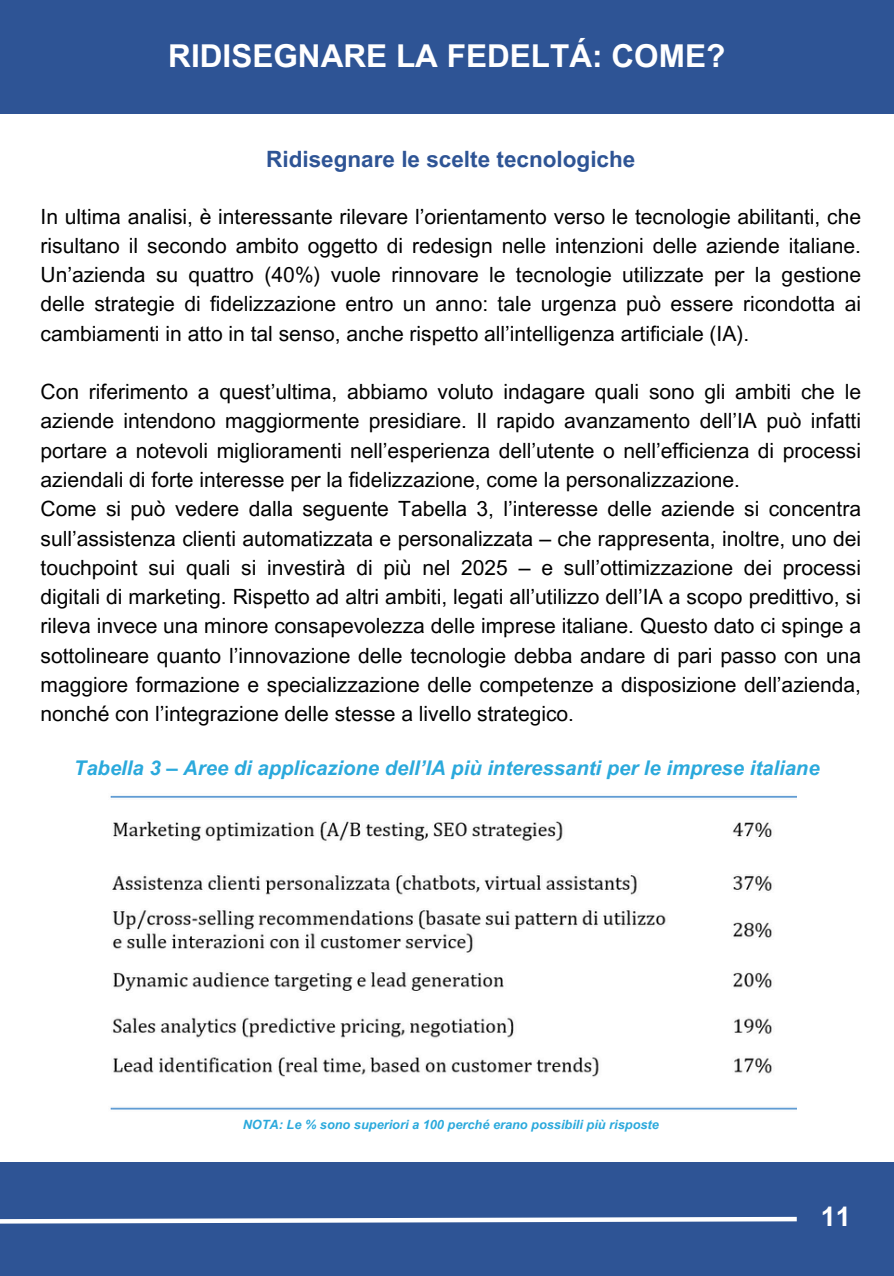
<style>
.page{position:relative;width:894px;height:1276px;background:#fff}
.page>*{position:absolute;margin:0;border:0;box-sizing:border-box;transform-origin:0 0}
.t1{font:700 31.5px "Arial MT Pro";color:#fff}
.t2{font:700 27px "Arial MT Pro";color:#fff}
.t3{font:700 22.5px "Arial MT Pro";color:#2e5495}
.t4{font:21px/29.2px "Arial MT Pro";color:#000;text-align:justify}
.t5{font:italic 700 20.25px "Arial MT Pro";color:#2ba9dc}
.t6{font:italic 700 12.75px "Arial MT Pro";color:#2ba9dc}
</style>
<div class="page">
<div style="left:0;top:1162px;width:893px;height:114px;background:#2e5495"></div>
<svg style="left:0;top:1216px;width:797px;height:8px"></svg>
<div style="left:0;top:0;width:893px;height:113px;background:#2e5495"></div>
<img style="left:110px;top:795px;width:686px;height:315px">
<h2 class="t1" style="left:168px;top:44px;width:558px">RIDISEGNARE LA FEDELTÁ: COME?</h2>
<h4 class="t3" style="left:266px;top:151px;width:370px">Ridisegnare le scelte tecnologiche</h4>
<h3 class="t4" style="left:41px;top:204px;width:821px">In ultima analisi, è interessante rilevare l’orientamento verso le tecnologie abilitanti, che risultano il secondo ambito oggetto di redesign nelle intenzioni delle aziende italiane.<br>Un’azienda su quattro (40%) vuole rinnovare le tecnologie utilizzate per la gestione delle strategie di fidelizzazione entro un anno: tale urgenza può essere ricondotta ai cambiamenti in atto in tal senso, anche rispetto all’intelligenza artificiale (IA).</h3>
<h3 class="t4" style="left:41px;top:380px;width:821px;text-align:left">Con riferimento a quest’ultima, abbiamo voluto indagare quali sono gli ambiti che le aziende intendono maggiormente presidiare. Il rapido avanzamento dell’IA può infatti portare a notevoli miglioramenti nell’esperienza dell’utente o nell’efficienza di processi aziendali di forte interesse per la fidelizzazione, come la personalizzazione.<br>Come si può vedere dalla seguente Tabella 3, l’interesse delle aziende si concentra sull’assistenza clienti automatizzata e personalizzata – che rappresenta, inoltre, uno dei touchpoint sui quali si investirà di più nel 2025 – e sull’ottimizzazione dei processi digitali di marketing. Rispetto ad altri ambiti, legati all’utilizzo dell’IA a scopo predittivo, si rileva invece una minore consapevolezza delle imprese italiane. Questo dato ci spinge a sottolineare quanto l’innovazione delle tecnologie debba andare di pari passo con una maggiore formazione e specializzazione delle competenze a disposizione dell’azienda, nonché con l’integrazione delle stesse a livello strategico.</h3>
<p class="t5" style="left:74px;top:761px;width:747px">Tabella 3 – Aree di applicazione dell’IA più interessanti per le imprese italiane</p>
<p class="t6" style="left:242px;top:1120px;width:417px">NOTA: Le % sono superiori a 100 perché erano possibili più risposte</p>
<h1 class="t2" style="left:820px;top:1207px;width:32px">11</h1>
</div>
